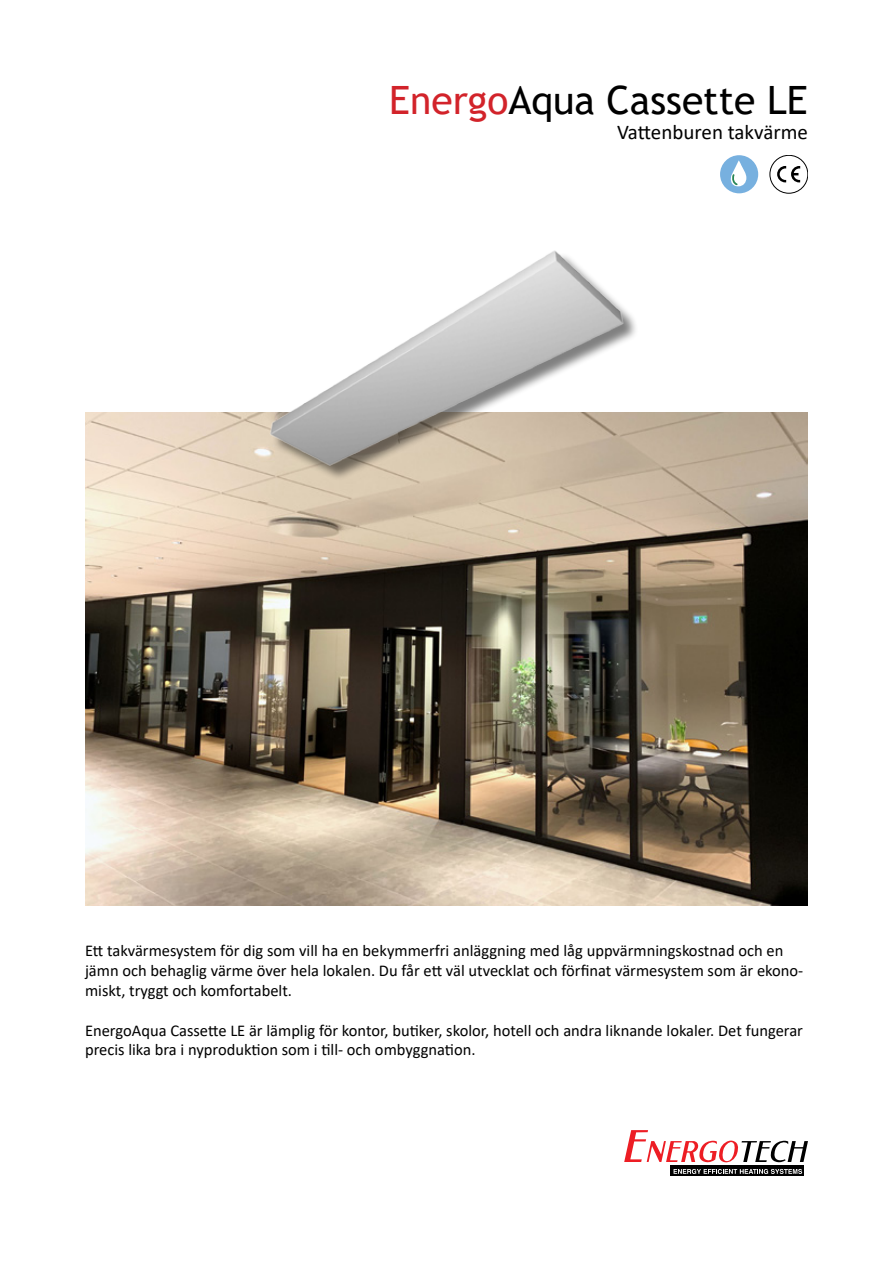
<style>
.page{position:relative;width:893px;height:1263px;background:#fff}
.page>*{position:absolute;margin:0;border:0;box-sizing:border-box;transform-origin:0 0}
.t1{font:39px "Trebuchet MS";color:#000}
.t2{font:21px "Calibri";color:#000}
.t3{font:16.5px/19.8px "Calibri";color:#000}
.s1{color:#d2232a}
</style>
<div class="page">
<div style="left:670px;top:1165px;width:134px;height:11px;background:#000"></div>
<svg style="left:624px;top:1130px;width:184px;height:33px"></svg>
<svg style="left:674px;top:1169px;width:128px;height:5px"></svg>
<div style="left:720px;top:155px;width:38px;height:38px;background:#77b0df;border-radius:50%"></div>
<svg style="left:730px;top:160px;width:16px;height:27px"></svg>
<div style="left:770px;top:155px;width:38px;height:38px;border:1px solid #000;border-radius:50%"></div>
<svg style="left:777px;top:166px;width:23px;height:16px"></svg>
<img style="left:85px;top:412px;width:723px;height:494px">
<div style="left:272px;top:252px;width:366px;height:229px;background:#000;opacity:.5"></div>
<img style="left:267px;top:250px;width:359px;height:219px">
<h1 class="t1" style="left:389px;top:75px;width:420px"><span class="s1">Energo</span>Aqua Cassette LE</h1>
<p class="t2" style="left:617px;top:117px;width:192px">Vattenburen takvärme</p>
<p class="t3" style="left:85px;top:941px;width:720px">Ett takvärmesystem för dig som vill ha en bekymmerfri anläggning med låg uppvärmningskostnad och en jämn och behaglig värme över hela lokalen. Du får ett väl utvecklat och förfinat värmesystem som är ekono&shy;miskt, tryggt och komfortabelt.</p>
<p class="t3" style="left:85px;top:1020px;width:719px">EnergoAqua Cassette LE är lämplig för kontor, butiker, skolor, hotell och andra liknande lokaler. Det fungerar precis lika bra i nyproduktion som i till- och ombyggnation.</p>
</div>
